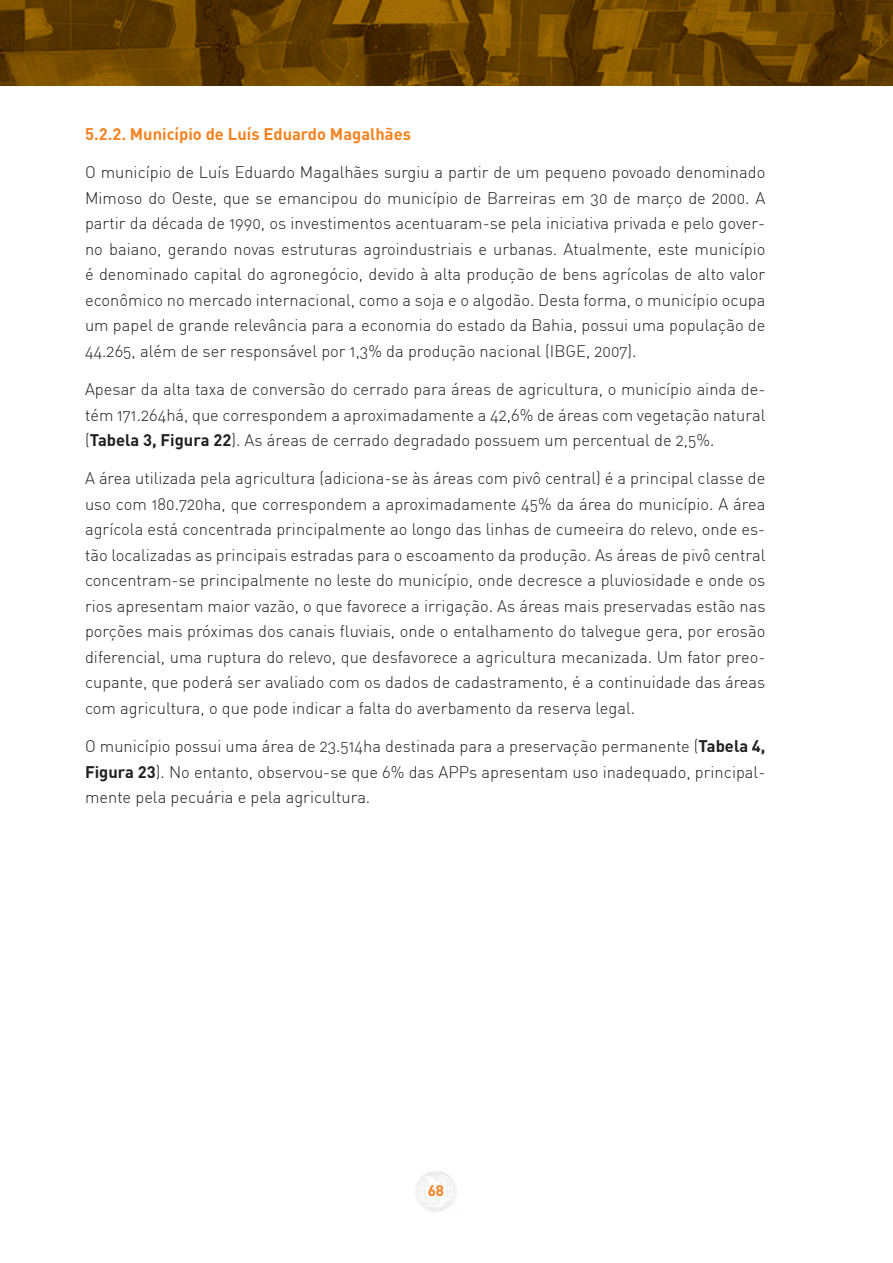
<style>
.page{position:relative;width:893px;height:1263px;background:#fff}
.page>*{position:absolute;margin:0;border:0;box-sizing:border-box;transform-origin:0 0}
.t1{font:16.5px/25.5px "DIN Light Alternate";color:#231f20;text-align:justify}
.t2{font:700 16.5px "DIN";color:#f58220}
.t3{font:700 15px "DIN";color:#f58220}
.s1{font-family:"DIN";font-weight:700}
</style>
<div class="page">
<img style="left:0;top:0;width:893px;height:85px">
<p class="t2" style="left:85px;top:123px;width:327px">5.2.2. Município de Luís Eduardo Magalhães</p>
<p class="t1" style="left:85px;top:160px;width:682px">O município de Luís Eduardo Magalhães surgiu a partir de um pequeno povoado denominado Mimoso do Oeste, que se emancipou do município de Barreiras em 30 de março de 2000. A partir da década de 1990, os investimentos acentuaram-se pela iniciativa privada e pelo gover&shy;no baiano, gerando novas estruturas agroindustriais e urbanas. Atualmente, este município é denominado capital do agronegócio, devido à alta produção de bens agrícolas de alto valor econômico no mercado internacional, como a soja e o algodão. Desta forma, o município ocupa um papel de grande relevância para a economia do estado da Bahia, possui uma população de 44.265, além de ser responsável por 1,3% da produção nacional (IBGE, 2007).</p>
<p class="t1" style="left:85px;top:376px;width:682px">Apesar da alta taxa de conversão do cerrado para áreas de agricultura, o município ainda de&shy;tém 171.264há, que correspondem a aproximadamente a 42,6% de áreas com vegetação natural (<span class="s1">Tabela 3, Figura 22</span>). As áreas de cerrado degradado possuem um percentual de 2,5%.</p>
<p class="t1" style="left:85px;top:465px;width:682px">A área utilizada pela agricultura (adiciona-se às áreas com pivô central) é a principal classe de uso com 180.720ha, que correspondem a aproximadamente 45% da área do município. A área agrícola está concentrada principalmente ao longo das linhas de cumeeira do relevo, onde es&shy;tão localizadas as principais estradas para o escoamento da produção. As áreas de pivô central concentram-se principalmente no leste do município, onde decresce a pluviosidade e onde os rios apresentam maior vazão, o que favorece a irrigação. As áreas mais preservadas estão nas porções mais próximas dos canais fluviais, onde o entalhamento do talvegue gera, por erosão diferencial, uma ruptura do relevo, que desfavorece a agricultura mecanizada. Um fator preo&shy;cupante, que poderá ser avaliado com os dados de cadastramento, é a continuidade das áreas com agricultura, o que pode indicar a falta do averbamento da reserva legal.</p>
<p class="t1" style="left:85px;top:733px;width:682px">O município possui uma área de 23.514ha destinada para a preservação permanente (<span class="s1">Tabela 4, Figura 23</span>). No entanto, observou-se que 6% das APPs apresentam uso inadequado, principal&shy;mente pela pecuária e pela agricultura.</p>
<p class="t3" style="left:428px;top:1180px;width:18px">68</p>
</div>
